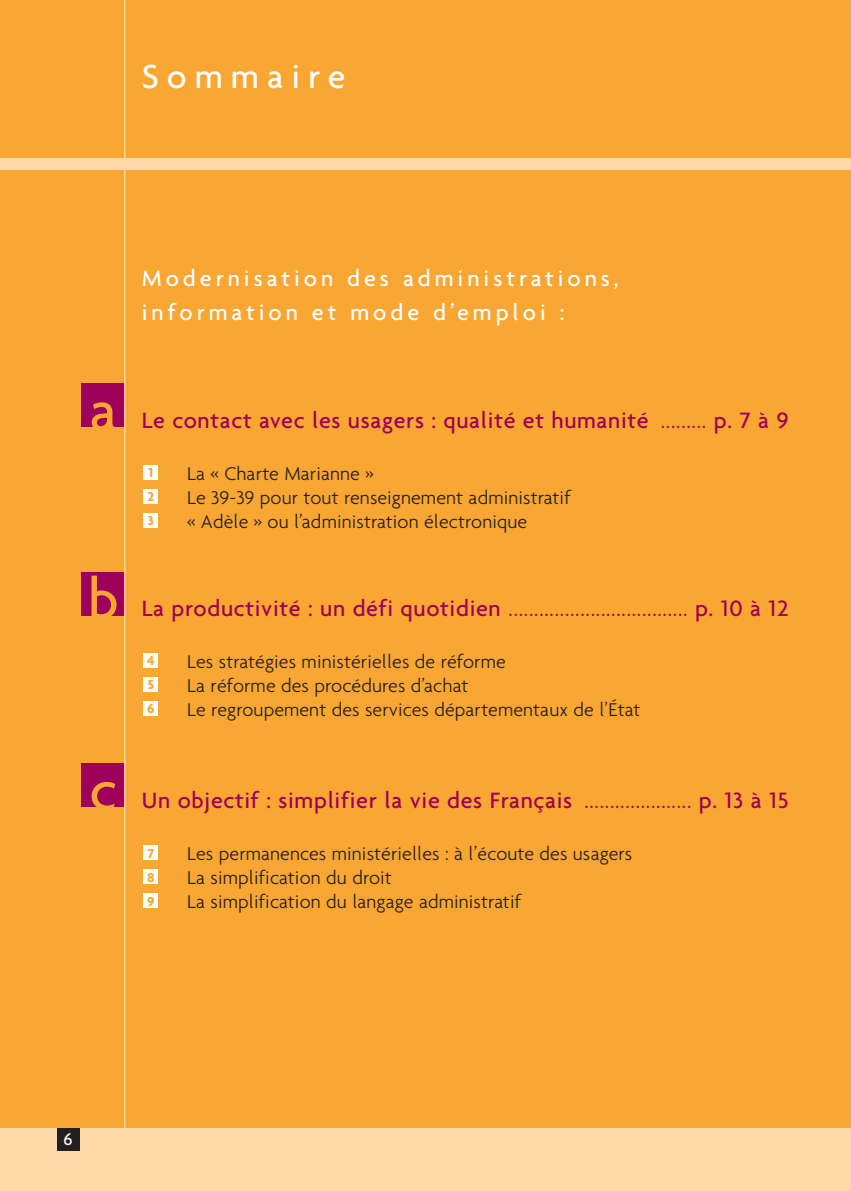
<style>
.page{position:relative;width:851px;height:1191px;background:#fff}
.page>*{position:absolute;margin:0;border:0;box-sizing:border-box;transform-origin:0 0}
.t1{font:500 60px "Agenda";color:#faa633}
.t2{font:500 36px "Agenda";letter-spacing:.22em;color:#fff}
.t3{font:500 24px "Agenda";letter-spacing:.03em;color:#9c0058}
.t4{font:500 24px/34px "Agenda";letter-spacing:.165em;color:#fff}
.t5{font:300 20px/24px "Agenda";letter-spacing:.005em;color:#231f20}
.t6{font:500 18px "Agenda";color:#fff}
.t7{font:700 14px "Agenda";color:#faa633}
.s1{font-weight:300}
</style>
<div class="page">
<div style="left:0;top:0;width:850px;height:1128px;background:#faa633"></div>
<div style="left:0;top:1128px;width:850px;height:63px;background:#ffd8a8"></div>
<div style="left:0;top:159px;width:850px;height:11px;background:#ffd8a8"></div>
<div style="left:57px;top:1128px;width:22px;height:23px;background:#231f20"></div>
<div style="left:144px;top:894px;width:14px;height:14px;background:#fff"></div>
<div style="left:144px;top:870px;width:14px;height:14px;background:#fff"></div>
<div style="left:144px;top:846px;width:14px;height:14px;background:#fff"></div>
<div style="left:144px;top:702px;width:14px;height:14px;background:#fff"></div>
<div style="left:144px;top:678px;width:14px;height:14px;background:#fff"></div>
<div style="left:144px;top:654px;width:14px;height:14px;background:#fff"></div>
<div style="left:144px;top:514px;width:14px;height:14px;background:#fff"></div>
<div style="left:144px;top:490px;width:14px;height:14px;background:#fff"></div>
<div style="left:144px;top:466px;width:14px;height:14px;background:#fff"></div>
<div style="left:82px;top:384px;width:43px;height:43px;background:#9c0058"></div>
<div style="left:82px;top:572px;width:43px;height:43px;background:#9c0058"></div>
<div style="left:82px;top:763px;width:43px;height:43px;background:#9c0058"></div>
<hr style="left:124px;top:0;width:1px;height:1191px;background:#ffd8a8">
<h2 class="t2" style="left:142px;top:62px;width:205px">Sommaire</h2>
<p class="t4" style="left:142px;top:263px;width:478px">Modernisation des administrations, information et mode d’emploi :</p>
<h1 class="t1" style="left:90px;top:386px;width:29px">a</h1>
<h1 class="t1" style="left:88px;top:575px;width:32px">b</h1>
<h1 class="t1" style="left:89px;top:766px;width:29px">c</h1>
<p class="t3" style="left:142px;top:410px;width:648px">Le contact avec les usagers : qualité et humanité <span class="s1">.........</span> p. 7 à 9</p>
<p class="t5" style="left:187px;top:463px;width:385px">La « Charte Marianne »<br>Le 39-39 pour tout renseignement administratif « Adèle » ou l’administration électronique</p>
<p class="t7" style="left:148px;top:467px;width:6px">1</p>
<p class="t7" style="left:147px;top:491px;width:8px">2</p>
<p class="t7" style="left:148px;top:515px;width:8px">3</p>
<p class="t3" style="left:142px;top:598px;width:648px">La productivité : un défi quotidien <span class="s1">...................................</span> p. 10 à 12</p>
<p class="t5" style="left:187px;top:651px;width:454px">Les stratégies ministérielles de réforme<br>La réforme des procédures d’achat<br>Le regroupement des services départementaux de l’État</p>
<p class="t7" style="left:147px;top:655px;width:9px">4</p>
<p class="t7" style="left:148px;top:679px;width:8px">5</p>
<p class="t7" style="left:147px;top:703px;width:9px">6</p>
<p class="t3" style="left:142px;top:790px;width:648px">Un objectif : simplifier la vie des Français <span class="s1">.....................</span> p. 13 à 15</p>
<p class="t5" style="left:187px;top:843px;width:446px">Les permanences ministérielles : à l’écoute des usagers<br>La simplification du droit</p>
<p class="t7" style="left:147px;top:895px;width:9px">9</p>
<p class="t5" style="left:187px;top:891px;width:335px">La simplification du langage administratif</p>
<p class="t7" style="left:147px;top:847px;width:8px">7</p>
<p class="t7" style="left:147px;top:871px;width:9px">8</p>
<p class="t6" style="left:63px;top:1132px;width:11px">6</p>
</div>
